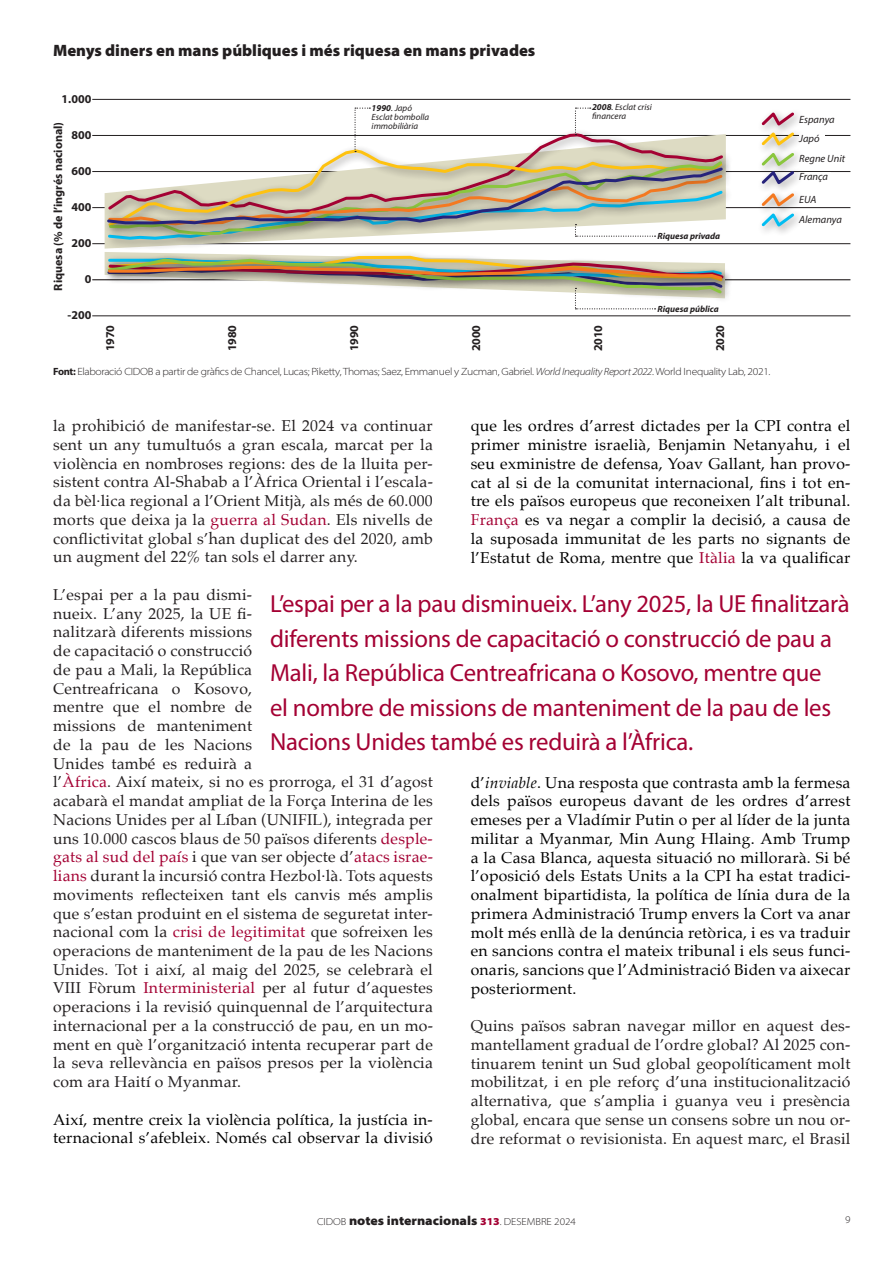
<style>
.page{position:relative;width:893px;height:1263px;background:#fff}
.page>*{position:absolute;margin:0;border:0;box-sizing:border-box;transform-origin:0 0}
.t1{font:24.75px/34.5px "Myriad Pro";letter-spacing:-.01em;color:#a40133}
.t2{font:900 16.5px "Myriad Pro";color:#231f20}
.t3{font:15.75px/18.8px "Palatino";letter-spacing:.015em;color:#231f20;text-align:justify}
.t4{font:15.75px/18.8px "Palatino";letter-spacing:.015em;color:#000;text-align:justify}
.t5{font:900 semi-expanded 12.9px "Myriad Pro";color:#231f20}
.t6{font:700 12px "Myriad Pro";color:#231f20}
.t7{font:300 semi-expanded 10.5px "Myriad Pro";letter-spacing:-.03em;color:#231f20}
.t8{font:italic 10.5px/22.2px "Myriad Pro";color:#231f20}
.t9{font:300 semi-expanded 10.2px "Myriad Pro";color:#231f20}
.t10{font:italic 9px/9px "Myriad Pro";color:#231f20}
.t11{font:italic 700 9px "Myriad Pro";color:#231f20}
.s1{font-weight:700}
.s2{font-weight:700;font-stretch:normal}
.s3{font-style:italic}
.s4{color:#a40133}
.s5{font-weight:300;font-size:10.2px}
.s6{font-size:10.65px;color:#a40133}
</style>
<div class="page">
<hr style="left:92px;top:99px;width:758px;height:1px;background:#231f20">
<hr style="left:92px;top:135px;width:758px;height:1px;background:#231f20">
<hr style="left:92px;top:171px;width:758px;height:1px;background:#231f20">
<hr style="left:92px;top:207px;width:758px;height:1px;background:#231f20">
<hr style="left:92px;top:243px;width:758px;height:1px;background:#231f20">
<hr style="left:92px;top:279px;width:758px;height:1px;background:#231f20">
<hr style="left:92px;top:316px;width:758px;height:1px;background:#231f20">
<div style="left:799px;top:134px;width:26px;height:8px;background:#fff"></div>
<div style="left:757px;top:128px;width:47px;height:28px;background:#231f20;opacity:.5"></div>
<div style="left:757px;top:148px;width:47px;height:28px;background:#fdfdfd"></div>
<div style="left:757px;top:209px;width:47px;height:28px;background:#231f20;opacity:.5"></div>
<div style="left:757px;top:166px;width:47px;height:28px;background:#231f20;opacity:.5"></div>
<div style="left:757px;top:189px;width:47px;height:28px;background:#231f20;opacity:.5"></div>
<svg style="left:759px;top:112px;width:38px;height:117px"></svg>
<div style="left:103px;top:186px;width:630px;height:64px;background:#231f20;opacity:.5"></div>
<div style="left:104px;top:129px;width:629px;height:95px;background:#fff"></div>
<svg style="left:106px;top:132px;width:619px;height:13px"></svg>
<div style="left:104px;top:145px;width:628px;height:91px;background:#231f20;opacity:.5"></div>
<svg style="left:106px;top:148px;width:619px;height:9px"></svg>
<div style="left:105px;top:157px;width:627px;height:89px;background:#231f20;opacity:.5"></div>
<svg style="left:107px;top:159px;width:618px;height:4px"></svg>
<div style="left:103px;top:163px;width:630px;height:73px;background:#231f20;opacity:.5"></div>
<svg style="left:354px;top:108px;width:16px;height:44px"></svg>
<svg style="left:575px;top:108px;width:16px;height:27px"></svg>
<svg style="left:105px;top:166px;width:620px;height:75px"></svg>
<img style="left:105px;top:252px;width:621px;height:57px">
<p class="t2" style="left:53px;top:40px;width:484px">Menys diners en mans públiques i més riquesa en mans privades</p>
<p class="t6" style="left:62px;top:91px;width:31px">1.000</p>
<p class="t6" style="left:71px;top:127px;width:21px">800</p>
<p class="t6" style="left:71px;top:163px;width:21px">600</p>
<p class="t6" style="left:71px;top:199px;width:21px">400</p>
<p class="t6" style="left:71px;top:235px;width:21px">200</p>
<p class="t6" style="left:85px;top:271px;width:8px">0</p>
<p class="t6" style="left:68px;top:307px;width:25px">-200</p>
<p class="t6" style="left:50px;top:291px;width:170px;rotate:-90deg">Riquesa (% de l’ingrés nacional)</p>
<p class="t10" style="left:372px;top:104px;width:59px"><span class="s1">1990</span>. Japó<br>Esclat bombolla immobiliària</p>
<p class="t10" style="left:592px;top:103px;width:61px"><span class="s1">2008</span>. Esclat crisi financera</p>
<p class="t11" style="left:657px;top:230px;width:64px">Riquesa privada</p>
<p class="t11" style="left:657px;top:303px;width:63px">Riquesa pública</p>
<p class="t6" style="left:102px;top:351px;width:27px;rotate:-90deg">1970</p>
<p class="t6" style="left:224px;top:351px;width:27px;rotate:-90deg">1980</p>
<p class="t6" style="left:346px;top:351px;width:27px;rotate:-90deg">1990</p>
<p class="t6" style="left:468px;top:351px;width:27px;rotate:-90deg">2000</p>
<p class="t6" style="left:590px;top:351px;width:27px;rotate:-90deg">2010</p>
<p class="t6" style="left:712px;top:351px;width:27px;rotate:-90deg">2020</p>
<p class="t7" style="left:53px;top:365px;width:719px"><span class="s2">Font:</span> Elaboració CIDOB a partir de gràfics de Chancel, Lucas; Piketty, Thomas; Saez, Emmanuel y Zucman, Gabriel. <span class="s3">World Inequality Report 2022</span>. World Inequality Lab, 2021.</p>
<p class="t8" style="left:799px;top:109px;width:37px">Espanya</p>
<p class="t8" style="left:799px;top:147px;width:47px">Regne Unit</p>
<p class="t8" style="left:799px;top:127px;width:22px">Japó</p>
<p class="t8" style="left:799px;top:166px;width:30px">França<br>EUA</p>
<p class="t8" style="left:799px;top:208px;width:44px">Alemanya</p>
<p class="t3" style="left:53px;top:416px;width:381px">la prohibició de manifestar-se. El 2024 va continuar sent un any tumultuós a gran escala, marcat per la violència en nombroses regions: des de la lluita per&shy;sistent contra Al-Shabab a l’Àfrica Oriental i l’escala&shy;da bèl·lica regional a l’Orient Mitjà, als més de 60.000 morts que deixa ja la <span class="s4">guerra al Sudan</span>. Els nivells de conflictivitat global s’han duplicat des del 2020, amb un augment del 22% tan sols el darrer any.</p>
<p class="t3" style="left:53px;top:585px;width:381px;text-align:left">L’espai per a la pau dismi-<br>nueix. L’any 2025, la UE fi-<br>nalitzarà diferents missions<br>de capacitació o construcció<br>de pau a Mali, la República<br>Centreafricana o Kosovo,<br>mentre que el nombre de<br>missions de manteniment<br>de la pau de les Nacions<br>Unides també es reduirà a<br>l’<span class="s4">Àfrica</span>. Així mateix, si no es prorroga, el 31 d’agost acabarà el mandat ampliat de la Força Interina de les Nacions Unides per al Líban (UNIFIL), integrada per uns 10.000 cascos blaus de 50 països diferents <span class="s4">desple&shy;gats al sud del país</span> i que van ser objecte d’<span class="s4">atacs israe&shy;lians</span> durant la incursió contra Hezbol·là. Tots aquests moviments reflecteixen tant els canvis més amplis que s’estan produint en el sistema de seguretat inter&shy;nacional com la <span class="s4">crisi de legitimitat</span> que sofreixen les operacions de manteniment de la pau de les Nacions Unides. Tot i així, al maig del 2025, se celebrarà el VIII Fòrum <span class="s4">Interministerial</span> per al futur d’aquestes operacions i la revisió quinquennal de l’arquitectura internacional per a la construcció de pau, en un mo&shy;ment en què l’organització intenta recuperar part de la seva rellevància en països presos per la violència com ara Haití o Myanmar.</p>
<p class="t4" style="left:53px;top:1110px;width:381px">Així, mentre creix la violència política, la justícia in&shy;ternacional s’afebleix. Només cal observar la divisió</p>
<p class="t4" style="left:471px;top:416px;width:381px">que les ordres d’arrest dictades per la CPI contra el primer ministre israelià, Benjamin Netanyahu, i el seu exministre de defensa, Yoav Gallant, han provo&shy;cat al si de la comunitat internacional, fins i tot en&shy;tre els països europeus que reconeixen l’alt tribunal.<br><span class="s4">França</span> es va negar a complir la decisió, a causa de la suposada immunitat de les parts no signants de l’Estatut de Roma, mentre que <span class="s4">Itàlia</span> la va qualificar</p>
<p class="t1" style="left:270px;top:586px;width:581px">L’espai per a la pau disminueix. L’any 2025, la UE finalitzarà diferents missions de capacitació o construcció de pau a Mali, la República Centreafricana o Kosovo, mentre que<br>el nombre de missions de manteniment de la pau de les Nacions Unides també es reduirà a l’Àfrica.</p>
<p class="t4" style="left:471px;top:773px;width:381px">d’<span class="s3">inviable</span>. Una resposta que contrasta amb la fermesa dels països europeus davant de les ordres d’arrest emeses per a Vladímir Putin o per al líder de la junta militar a Myanmar, Min Aung Hlaing. Amb Trump a la Casa Blanca, aquesta situació no millorarà. Si bé l’oposició dels Estats Units a la CPI ha estat tradici&shy;onalment bipartidista, la política de línia dura de la primera Administració Trump envers la Cort va anar molt més enllà de la denúncia retòrica, i es va traduir en sancions contra el mateix tribunal i els seus funci&shy;onaris, sancions que l’Administració Biden va aixecar posteriorment.</p>
<p class="t3" style="left:471px;top:1016px;width:381px">Quins països sabran navegar millor en aquest des&shy;mantellament gradual de l’ordre global? Al 2025 con&shy;tinuarem tenint un Sud global geopolíticament molt mobilitzat, i en ple reforç d’una institucionalització alternativa, que s’amplia i guanya veu i presència global, encara que sense un consens sobre un nou or&shy;dre reformat o revisionista. En aquest marc, el Brasil</p>
<p class="t5" style="left:317px;top:1212px;width:260px"><span class="s5">CIDOB</span> notes internacionals <span class="s6">313</span><span class="s5">. DESEMBRE 2024</span></p>
<p class="t9" style="left:845px;top:1213px;width:7px">9</p>
</div>
